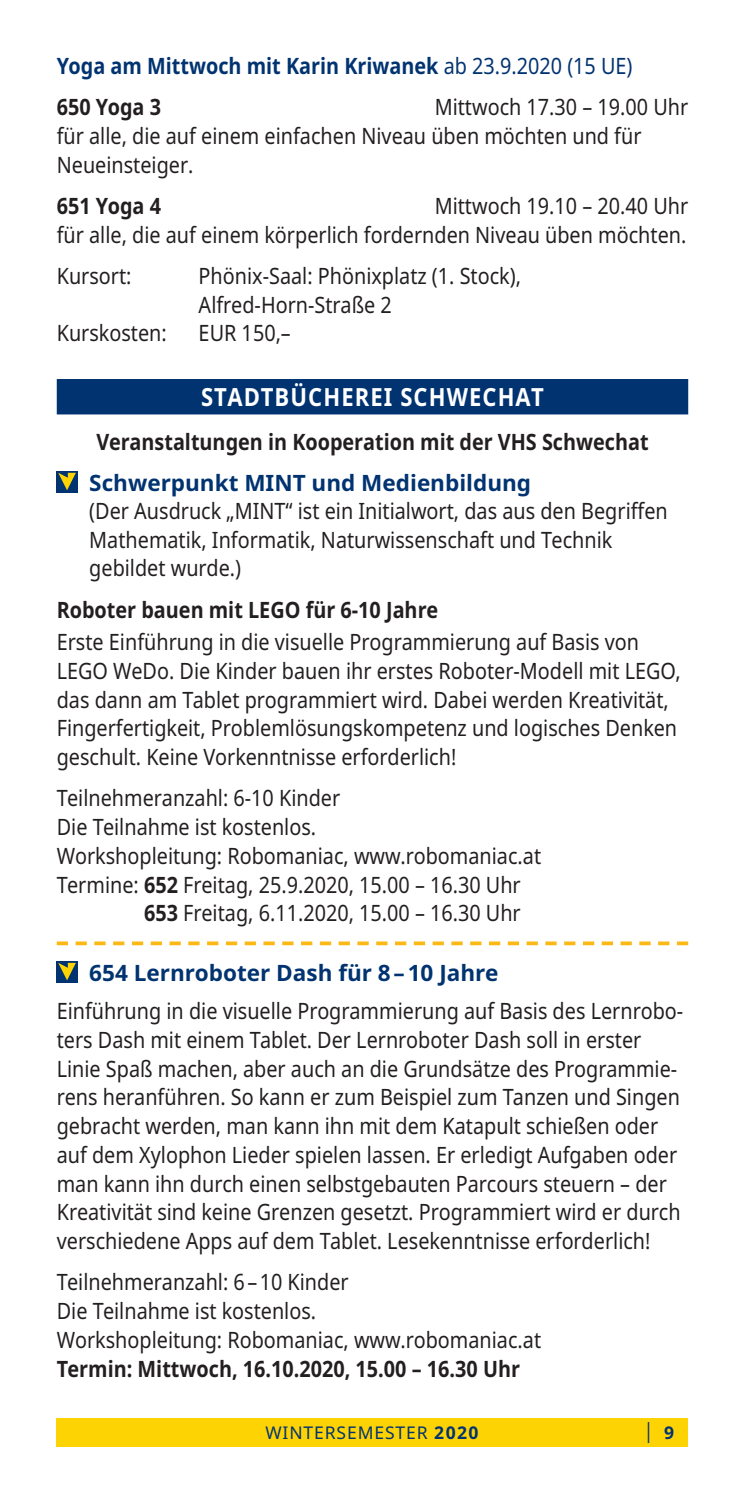
<style>
.page{position:relative;width:745px;height:1489px;background:#fff}
.page>*{position:absolute;margin:0;border:0;box-sizing:border-box;transform-origin:0 0}
.t1{font:700 25px "Noto Sans";letter-spacing:.05em;color:#fff;scale:.88 1}
.t2{font:22.5px/28.8px "Noto Sans";color:#231f20;scale:.88 1}
.t3{font:700 22.5px "Noto Sans";color:#231f20;scale:.88 1}
.t4{font:700 22.5px "Noto Sans";color:#013371}
.t5{font:700 22.5px/41.2px "Noto Sans";color:#013371;scale:.88 1}
.t6{font:21px "Noto Sans";color:#013371;scale:.83 1}
.t7{font:17.5px "Noto Sans";letter-spacing:.05em;color:#013371}
.s1{font-weight:400}
.s2{color:#231f20}
.s3{font-weight:700}
.s4{font-weight:700;font-size:17.5px}
</style>
<div class="page">
<div style="left:57px;top:1417px;width:630px;height:29px;background:#fed304"></div>
<div style="left:57px;top:379px;width:630px;height:35px;background:#013371"></div>
<svg style="left:57px;top:941px;width:630px;height:4px"></svg>
<div style="left:57px;top:471px;width:21px;height:21px;background:#013371"></div>
<svg style="left:58px;top:473px;width:18px;height:17px"></svg>
<div style="left:57px;top:960px;width:21px;height:22px;background:#013371"></div>
<svg style="left:58px;top:962px;width:18px;height:18px"></svg>
<p class="t5" style="left:57px;top:44px;width:655px">Yoga am Mittwoch mit Karin Kriwanek <span class="s1">ab 23.9.2020 (15 UE)<br></span><span class="s2">650 Yoga 3</span></p>
<p class="t2" style="left:57px;top:92px;width:718px;text-indent:378px">Mittwoch 17.30 – 19.00 Uhr für alle, die auf einem einfachen Niveau üben möchten und für<br>Neueinsteiger.</p>
<p class="t3" style="left:57px;top:190px;width:120px">651 Yoga 4</p>
<p class="t2" style="left:57px;top:191px;width:718px;text-align:right">Mittwoch 19.10 – 20.40 Uhr<br>für alle, die auf einem körperlich fordernden Niveau üben möchten.</p>
<p class="t2" style="left:57px;top:261px;width:86px">Kursort:</p>
<p class="t2" style="left:198px;top:261px;width:368px">Phönix-Saal: Phönixplatz (1. Stock),<br>Alfred-Horn-Straße 2</p>
<p class="t2" style="left:57px;top:318px;width:126px">Kurskosten:</p>
<p class="t2" style="left:198px;top:318px;width:106px">EUR 150,–</p>
<p class="t1" style="left:201px;top:379px;width:391px">STADTBÜCHEREI SCHWECHAT</p>
<p class="t3" style="left:96px;top:426px;width:628px">Veranstaltungen in Kooperation mit der VHS Schwechat</p>
<p class="t4" style="left:89px;top:467px;width:443px">Schwerpunkt MINT und Medienbildung</p>
<p class="t2" style="left:89px;top:496px;width:658px">(Der Ausdruck „MINT“ ist ein Initialwort, das aus den Begriffen<br>Mathematik, Informatik, Naturwissenschaft und Technik gebildet wurde.)</p>
<p class="t3" style="left:57px;top:593px;width:434px">Roboter bauen mit LEGO für 6-10 Jahre</p>
<p class="t2" style="left:57px;top:627px;width:710px">Erste Einführung in die visuelle Programmierung auf Basis von LEGO WeDo. Die Kinder bauen ihr erstes Roboter-Modell mit LEGO, das dann am Tablet programmiert wird. Dabei werden Kreativität, Fingerfertigkeit, Problemlösungskompetenz und logisches Denken geschult. Keine Vorkenntnisse erforderlich!</p>
<p class="t2" style="left:57px;top:783px;width:323px">Teilnehmeranzahl: 6-10 Kinder</p>
<p class="t2" style="left:57px;top:812px;width:296px">Die Teilnahme ist kostenlos.</p>
<p class="t2" style="left:57px;top:840px;width:551px">Workshopleitung: Robomaniac, www.robomaniac.at</p>
<p class="t2" style="left:57px;top:869px;width:528px">Termine: <span class="s3">652</span> Freitag, 25.9.2020, 15.00 – 16.30 Uhr</p>
<p class="t2" style="left:144px;top:898px;width:429px"><span class="s3">653</span> Freitag, 6.11.2020, 15.00 – 16.30 Uhr</p>
<p class="t4" style="left:89px;top:956px;width:410px">654 Lernroboter Dash für 8–10 Jahre</p>
<p class="t2" style="left:57px;top:995px;width:713px">Einführung in die visuelle Programmierung auf Basis des Lernrobo&shy;ters Dash mit einem Tablet. Der Lernroboter Dash soll in erster Linie Spaß machen, aber auch an die Grundsätze des Programmie&shy;rens heranführen. So kann er zum Beispiel zum Tanzen und Singen gebracht werden, man kann ihn mit dem Katapult schießen oder auf dem Xylophon Lieder spielen lassen. Er erledigt Aufgaben oder man kann ihn durch einen selbstgebauten Parcours steuern – der Kreativität sind keine Grenzen gesetzt. Programmiert wird er durch verschiedene Apps auf dem Tablet. Lesekenntnisse erforderlich!</p>
<p class="t2" style="left:57px;top:1267px;width:551px">Teilnehmeranzahl: 6–10 Kinder<br>Die Teilnahme ist kostenlos.<br>Workshopleitung: Robomaniac, www.robomaniac.at</p>
<p class="t3" style="left:57px;top:1352px;width:527px">Termin: Mittwoch, 16.10.2020, 15.00 – 16.30 Uhr</p>
<p class="t7" style="left:265px;top:1420px;width:214px">WINTERSEMESTER <span class="s3">2020</span></p>
<p class="t6" style="left:643px;top:1415px;width:38px">| <span class="s4">9</span></p>
</div>
